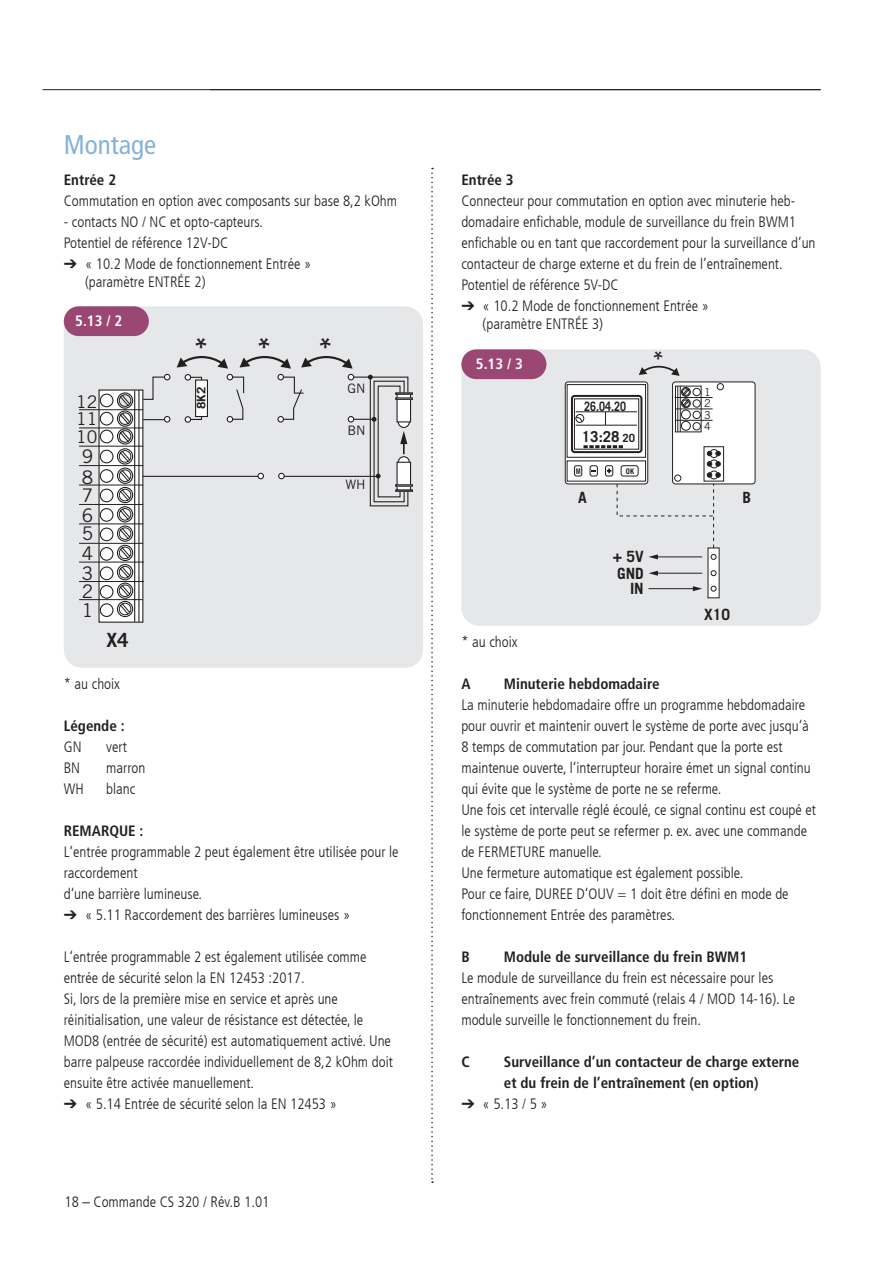
<style>
.page{position:relative;width:893px;height:1263px;background:#fff}
.page>*{position:absolute;margin:0;border:0;box-sizing:border-box;transform-origin:0 0}
.t1{font:condensed 27px "Frutiger LT Com";color:#86b2d9}
.t2{font:700 19.65px "Trade Gothic";color:#231f20}
.t3{font:18.75px "Trade Gothic";color:#231f20}
.t4{font:17.4px/17.9px "Trade Gothic";color:#231f20}
.t5{font:700 15.6px/17.1px "Trade Gothic";color:#231f20}
.t6{font:700 15.15px "Trade Gothic";color:#231f20}
.t7{font:300 condensed 15px/21px "Frutiger LT Com";color:#231f20}
.t8{font:700 condensed 15px/21px "Frutiger LT Com";color:#231f20}
.t9{font:700 condensed 15px "Frutiger LT Com";color:#fff}
.t10{font:700 13.05px "Trade Gothic";color:#231f20;scale:.82 1}
.t11{font:13.05px "Trade Gothic";color:#231f20}
.t12{font:700 11.85px "Trade Gothic";color:#231f20;scale:1.14 1}
.t13{font:700 11.25px "Trade Gothic";color:#231f20}
.t14{font:10.95px/10.4px "Trade Gothic";color:#231f20}
.t15{font:700 7.8px "Trade Gothic";color:#231f20}
.t16{font:700 7.8px "Trade Gothic";color:#231f20;scale:.82 1}
</style>
<div class="page">
<svg style="left:431px;top:168px;width:2px;height:1015px"></svg>
<hr style="left:43px;top:89px;width:778px;height:1px;background:#231f20">
<div style="left:64px;top:306px;width:359px;height:362px;background:#e6e7e9;border-radius:18px"></div>
<svg style="left:98px;top:374px;width:72px;height:249px"></svg>
<div style="left:100px;top:603px;width:13px;height:14px;border:1px solid #231f20;border-radius:50%"></div>
<hr style="left:79px;top:409px;width:64px;height:1px;background:#231f20">
<hr style="left:79px;top:428px;width:64px;height:1px;background:#231f20">
<hr style="left:79px;top:599px;width:64px;height:1px;background:#231f20">
<hr style="left:79px;top:581px;width:65px;height:1px;background:#231f20">
<hr style="left:79px;top:562px;width:65px;height:1px;background:#231f20">
<hr style="left:79px;top:543px;width:64px;height:1px;background:#231f20">
<hr style="left:79px;top:524px;width:64px;height:1px;background:#231f20">
<hr style="left:79px;top:504px;width:64px;height:1px;background:#231f20">
<hr style="left:79px;top:485px;width:64px;height:1px;background:#231f20">
<hr style="left:79px;top:465px;width:64px;height:1px;background:#231f20">
<hr style="left:79px;top:446px;width:64px;height:1px;background:#231f20">
<div style="left:395px;top:489px;width:18px;height:3px;border:1px solid #231f20"></div>
<div style="left:395px;top:484px;width:18px;height:3px;border:1px solid #231f20"></div>
<div style="left:395px;top:392px;width:18px;height:3px;border:1px solid #231f20"></div>
<div style="left:395px;top:397px;width:18px;height:3px;border:1px solid #231f20"></div>
<hr style="left:143px;top:476px;width:118px;height:1px;background:#231f20">
<svg style="left:177px;top:356px;width:235px;height:151px"></svg>
<div style="left:257px;top:473px;width:7px;height:6px;border:1px solid #231f20;border-radius:50%"></div>
<div style="left:64px;top:306px;width:85px;height:30px;background:#9b4773;border-radius:15px"></div>
<div style="left:461px;top:349px;width:360px;height:277px;background:#e6e7e9;border-radius:18px"></div>
<div style="left:565px;top:382px;width:83px;height:102px;background:#fff;border-radius:3px"></div>
<div style="left:565px;top:381px;width:83px;height:103px;border:1px solid #231f20;border-radius:3px"></div>
<div style="left:673px;top:382px;width:82px;height:102px;background:#fff;border-radius:3px"></div>
<div style="left:672px;top:381px;width:83px;height:103px;border:1px solid #231f20;border-radius:3px"></div>
<div style="left:567px;top:384px;width:79px;height:74px;border:1px solid #231f20"></div>
<div style="left:574px;top:465px;width:8px;height:11px;border:1px solid #231f20;border-radius:2px"></div>
<div style="left:574px;top:398px;width:65px;height:52px;border:1px solid #231f20"></div>
<div style="left:571px;top:395px;width:71px;height:58px;border:2px solid #231f20;border-radius:3px"></div>
<hr style="left:576px;top:411px;width:61px;height:1px;background:#231f20">
<hr style="left:576px;top:425px;width:61px;height:1px;background:#231f20">
<svg style="left:605px;top:412px;width:1px;height:13px"></svg>
<div style="left:575px;top:414px;width:9px;height:9px;border:1px solid #231f20;border-radius:50%"></div>
<svg style="left:575px;top:416px;width:8px;height:7px"></svg>
<div style="left:708px;top:548px;width:11px;height:50px;background:#fff"></div>
<svg style="left:711px;top:554px;width:5px;height:6px"></svg>
<svg style="left:711px;top:570px;width:5px;height:6px"></svg>
<svg style="left:711px;top:586px;width:5px;height:6px"></svg>
<hr style="left:656px;top:556px;width:46px;height:1px;background:#231f20">
<svg style="left:649px;top:554px;width:9px;height:5px"></svg>
<hr style="left:656px;top:573px;width:46px;height:1px;background:#231f20">
<svg style="left:649px;top:571px;width:9px;height:5px"></svg>
<hr style="left:649px;top:588px;width:46px;height:1px;background:#231f20">
<svg style="left:693px;top:586px;width:9px;height:5px"></svg>
<hr style="left:675px;top:420px;width:38px;height:1px;background:#231f20">
<hr style="left:675px;top:409px;width:38px;height:1px;background:#231f20">
<hr style="left:675px;top:397px;width:38px;height:1px;background:#231f20">
<svg style="left:675px;top:385px;width:27px;height:47px"></svg>
<div style="left:704px;top:446px;width:20px;height:35px;border:1px solid #231f20"></div>
<svg style="left:583px;top:445px;width:138px;height:103px"></svg>
<div style="left:674px;top:475px;width:7px;height:7px;border:1px solid #231f20;border-radius:50%"></div>
<div style="left:717px;top:383px;width:7px;height:7px;border:1px solid #231f20;border-radius:50%"></div>
<div style="left:461px;top:349px;width:85px;height:30px;background:#9b4773;border-radius:15px"></div>
<svg style="left:639px;top:365px;width:41px;height:11px"></svg>
<h1 class="t1" style="left:64px;top:129px;width:94px">Montage</h1>
<p class="t8" style="left:64px;top:169px;width:54px">Entrée 2</p>
<p class="t7" style="left:64px;top:190px;width:335px">Commutation en option avec composants sur base 8,2 kOhm</p>
<p class="t7" style="left:64px;top:211px;width:201px">- contacts NO / NC et opto-capteurs.<br>Potentiel de référence 12V-DC</p>
<p class="t7" style="left:85px;top:255px;width:228px;line-height:18px;text-indent:-21px">➔ « 10.2 Mode de fonctionnement Entrée » (paramètre ENTRÉE 2)</p>
<p class="t9" style="left:75px;top:312px;width:49px">5.13 / 2</p>
<p class="t4" style="left:76px;top:393px;width:23px">12</p>
<p class="t4" style="left:76px;top:409px;width:23px">11<br>10</p>
<p class="t3" style="left:82px;top:445px;width:13px">9</p>
<p class="t3" style="left:82px;top:466px;width:13px">8</p>
<p class="t3" style="left:82px;top:484px;width:13px">7</p>
<p class="t3" style="left:82px;top:504px;width:13px">6</p>
<p class="t3" style="left:82px;top:522px;width:13px">5</p>
<p class="t3" style="left:82px;top:542px;width:13px">4</p>
<p class="t3" style="left:82px;top:562px;width:13px">3</p>
<p class="t3" style="left:82px;top:580px;width:13px">2</p>
<p class="t3" style="left:82px;top:599px;width:13px">1</p>
<h2 class="t2" style="left:107px;top:628px;width:23px">X4</h2>
<p class="t12" style="left:194px;top:409px;width:21px;rotate:-90deg">8K2</p>
<p class="t11" style="left:347px;top:380px;width:20px">GN</p>
<p class="t11" style="left:347px;top:423px;width:20px">BN</p>
<p class="t11" style="left:345px;top:477px;width:22px">WH</p>
<p class="t7" style="left:64px;top:673px;width:58px">* au choix</p>
<p class="t8" style="left:64px;top:715px;width:62px">Légende :</p>
<p class="t7" style="left:64px;top:736px;width:19px">GN</p>
<p class="t7" style="left:106px;top:736px;width:22px">vert</p>
<p class="t7" style="left:64px;top:757px;width:18px">BN</p>
<p class="t7" style="left:106px;top:757px;width:41px">marron</p>
<p class="t7" style="left:64px;top:778px;width:22px">WH</p>
<p class="t7" style="left:106px;top:778px;width:31px">blanc</p>
<p class="t8" style="left:64px;top:820px;width:81px">REMARQUE :</p>
<p class="t7" style="left:64px;top:841px;width:336px">L‘entrée programmable 2 peut également être utilisée pour le raccordement<br>d‘une barrière lumineuse.</p>
<p class="t7" style="left:64px;top:904px;width:288px">➔ « 5.11 Raccordement des barrières lumineuses »</p>
<p class="t7" style="left:64px;top:946px;width:331px">L‘entrée programmable 2 est également utilisée comme entrée de sécurité selon la EN 12453 :2017.<br>Si, lors de la première mise en service et après une réinitialisation, une valeur de résistance est détectée, le MOD8 (entrée de sécurité) est automatiquement activé. Une barre palpeuse raccordée individuellement de 8,2 kOhm doit ensuite être activée manuellement.</p>
<p class="t7" style="left:64px;top:1093px;width:275px">➔ « 5.14 Entrée de sécurité selon la EN 12453 »</p>
<p class="t7" style="left:65px;top:1191px;width:206px">18 – Commande CS 320 / Rév.B 1.01</p>
<p class="t8" style="left:461px;top:169px;width:54px">Entrée 3</p>
<p class="t7" style="left:461px;top:190px;width:356px">Connecteur pour commutation en option avec minuterie heb&shy;domadaire enfichable, module de surveillance du frein BWM1 enfichable ou en tant que raccordement pour la surveillance d’un contacteur de charge externe et du frein de l’entraînement.<br>Potentiel de référence 5V-DC</p>
<p class="t7" style="left:483px;top:297px;width:228px;line-height:18px;text-indent:-21px">➔ « 10.2 Mode de fonctionnement Entrée » (paramètre ENTRÉE 3)</p>
<p class="t9" style="left:476px;top:355px;width:49px">5.13 / 3</p>
<p class="t10" style="left:584px;top:398px;width:52px">26.04.20</p>
<p class="t6" style="left:582px;top:427px;width:39px">13:28</p>
<p class="t13" style="left:623px;top:431px;width:14px">20</p>
<p class="t16" style="left:576px;top:466px;width:8px">M</p>
<p class="t15" style="left:626px;top:466px;width:10px">OK</p>
<p class="t5" style="left:578px;top:489px;width:10px">A</p>
<p class="t5" style="left:613px;top:547px;width:32px">+ 5V<br>GND</p>
<p class="t5" style="left:630px;top:579px;width:15px">IN</p>
<p class="t14" style="left:704px;top:387px;width:8px">1<br>2</p>
<p class="t14" style="left:704px;top:421px;width:8px">4</p>
<p class="t14" style="left:704px;top:409px;width:8px">3</p>
<p class="t5" style="left:742px;top:489px;width:10px">B</p>
<p class="t5" style="left:704px;top:605px;width:27px">X10</p>
<p class="t7" style="left:461px;top:631px;width:58px">* au choix</p>
<p class="t8" style="left:461px;top:673px;width:11px">A</p>
<p class="t8" style="left:504px;top:673px;width:157px">Minuterie hebdomadaire</p>
<p class="t7" style="left:461px;top:694px;width:356px">La minuterie hebdomadaire offre un programme hebdomadaire pour ouvrir et maintenir ouvert le système de porte avec jusqu‘à 8 temps de commutation par jour. Pendant que la porte est maintenue ouverte, l‘interrupteur horaire émet un signal continu qui évite que le système de porte ne se referme.<br>Une fois cet intervalle réglé écoulé, ce signal continu est coupé et le système de porte peut se refermer p. ex. avec une commande de FERMETURE manuelle.<br>Une fermeture automatique est également possible.<br>Pour ce faire, DUREE D‘OUV = 1 doit être défini en mode de fonctionnement Entrée des paramètres.</p>
<p class="t8" style="left:461px;top:946px;width:10px">B</p>
<p class="t8" style="left:504px;top:946px;width:245px">Module de surveillance du frein BWM1</p>
<p class="t7" style="left:461px;top:967px;width:335px">Le module de surveillance du frein est nécessaire pour les entraînements avec frein commuté (relais 4 / MOD 14-16). Le module surveille le fonctionnement du frein.</p>
<p class="t8" style="left:461px;top:1051px;width:10px">C</p>
<p class="t8" style="left:504px;top:1051px;width:297px">Surveillance d’un contacteur de charge externe et du frein de l’entraînement (en option)</p>
<p class="t7" style="left:461px;top:1093px;width:88px">➔ « 5.13 / 5 »</p>
</div>
